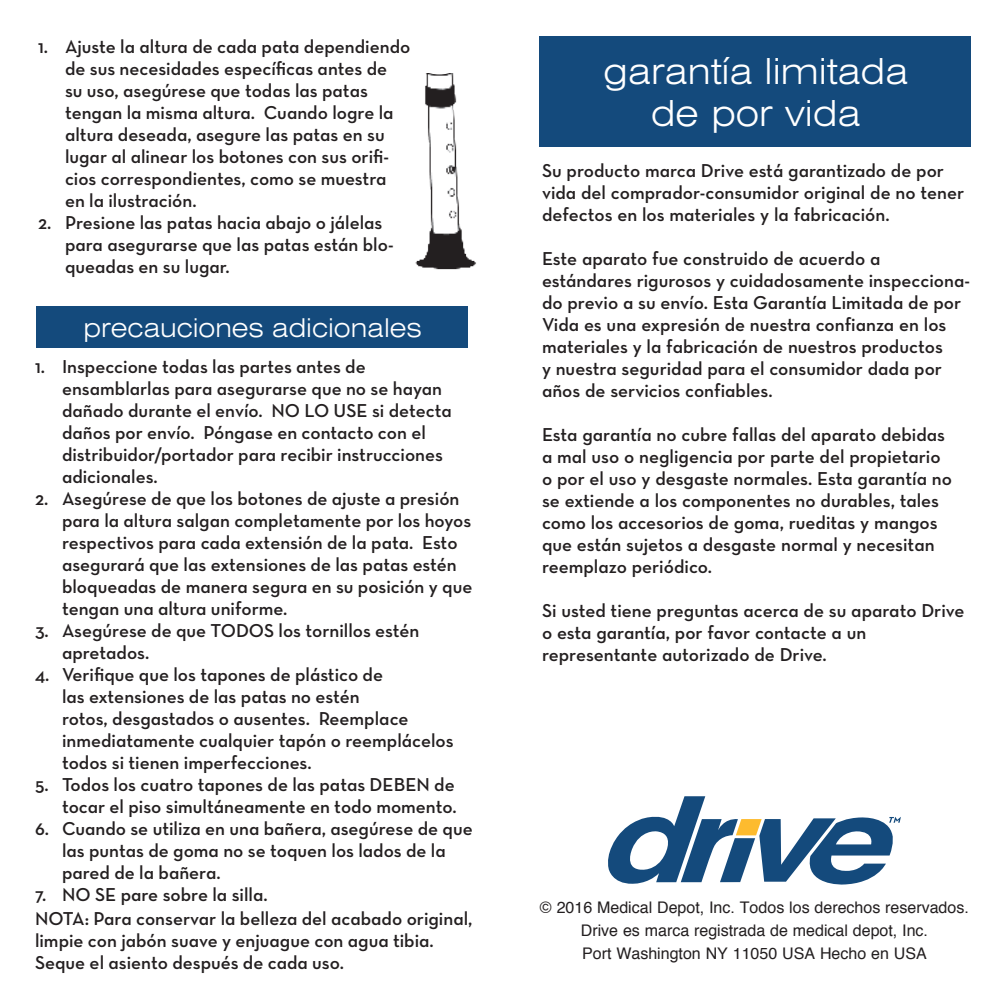
<style>
.page{position:relative;width:1008px;height:1008px;background:#fff}
.page>*{position:absolute;margin:0;border:0;box-sizing:border-box;transform-origin:0 0}
.t1{font:300 expanded 36px "Swiss 721 BT";color:#fff}
.t2{font:300 expanded 26px "Swiss 721 BT";color:#fff}
.t3{font:19px/22px "Neutraface Text Demi Alt";color:#231f20}
.t4{font:16px "Helvetica";color:#231f20}
</style>
<div class="page">
<div style="left:539px;top:36px;width:432px;height:110px;background:#144a7c"></div>
<svg style="left:608px;top:796px;width:293px;height:89px"></svg>
<div style="left:36px;top:307px;width:432px;height:41px;background:#144a7c"></div>
<img style="left:415px;top:74px;width:61px;height:196px">
<p class="t3" style="left:65px;top:35px;width:347px;text-indent:-27px">1. Ajuste la altura de cada pata dependiendo de sus necesidades específicas antes de<br>su uso, asegúrese que todas las patas tengan la misma altura. Cuando logre la altura deseada, asegure las patas en su lugar al alinear los botones con sus orifi&shy;cios correspondientes, como se muestra en la ilustración.</p>
<p class="t3" style="left:65px;top:211px;width:330px;text-indent:-27px">2. Presione las patas hacia abajo o jálelas para asegurarse que las patas están blo&shy;queadas en su lugar.</p>
<p class="t2" style="left:84px;top:313px;width:339px">precauciones adicionales</p>
<p class="t3" style="left:62px;top:356px;width:391px;text-indent:-27px">1. Inspeccione todas las partes antes de ensamblarlas para asegurarse que no se hayan dañado durante el envío. NO LO USE si detecta daños por envío. Póngase en contacto con el distribuidor/portador para recibir instrucciones adicionales.</p>
<p class="t3" style="left:62px;top:488px;width:412px;text-indent:-27px">2. Asegúrese de que los botones de ajuste a presión para la altura salgan completamente por los hoyos respectivos para cada extensión de la pata. Esto asegurará que las extensiones de las patas estén bloqueadas de manera segura en su posición y que tengan una altura uniforme.</p>
<p class="t3" style="left:62px;top:620px;width:359px;text-indent:-27px">3. Asegúrese de que TODOS los tornillos estén apretados.</p>
<p class="t3" style="left:62px;top:664px;width:393px;text-indent:-27px">4. Verifique que los tapones de plástico de<br>las extensiones de las patas no estén<br>rotos, desgastados o ausentes. Reemplace inmediatamente cualquier tapón o reemplácelos todos si tienen imperfecciones.</p>
<p class="t3" style="left:35px;top:774px;width:423px;text-align:right">5. Todos los cuatro tapones de las patas DEBEN de tocar el piso simultáneamente en todo momento.</p>
<p class="t3" style="left:62px;top:818px;width:412px;text-indent:-27px">6. Cuando se utiliza en una bañera, asegúrese de que las puntas de goma no se toquen los lados de la pared de la bañera.</p>
<p class="t3" style="left:35px;top:884px;width:234px">7. NO SE pare sobre la silla.</p>
<p class="t3" style="left:35px;top:908px;width:439px">NOTA: Para conservar la belleza del acabado original, limpie con jabón suave y enjuague con agua tibia.<br>Seque el asiento después de cada uso.</p>
<p class="t1" style="left:603px;top:50px;width:307px">garantía limitada</p>
<p class="t1" style="left:651px;top:92px;width:211px">de por vida</p>
<p class="t3" style="left:542px;top:159px;width:424px">Su producto marca Drive está garantizado de por vida del comprador-consumidor original de no tener defectos en los materiales y la fabricación.</p>
<p class="t3" style="left:542px;top:247px;width:429px">Este aparato fue construido de acuerdo a estándares rigurosos y cuidadosamente inspecciona&shy;do previo a su envío. Esta Garantía Limitada de por Vida es una expresión de nuestra confianza en los materiales y la fabricación de nuestros productos<br>y nuestra seguridad para el consumidor dada por años de servicios confiables.</p>
<p class="t3" style="left:542px;top:423px;width:411px">Esta garantía no cubre fallas del aparato debidas a mal uso o negligencia por parte del propietario o por el uso y desgaste normales. Esta garantía no se extiende a los componentes no durables, tales como los accesorios de goma, rueditas y mangos que están sujetos a desgaste normal y necesitan reemplazo periódico.</p>
<p class="t3" style="left:542px;top:599px;width:424px">Si usted tiene preguntas acerca de su aparato Drive o esta garantía, por favor contacte a un representante autorizado de Drive.</p>
<p class="t4" style="left:540px;top:895px;width:430px">© 2016 Medical Depot, Inc. Todos los derechos reservados.</p>
<p class="t4" style="left:581px;top:918px;width:349px">Drive es marca registrada de medical depot, Inc.</p>
<p class="t4" style="left:582px;top:941px;width:346px">Port Washington NY 11050 USA Hecho en USA</p>
</div>
